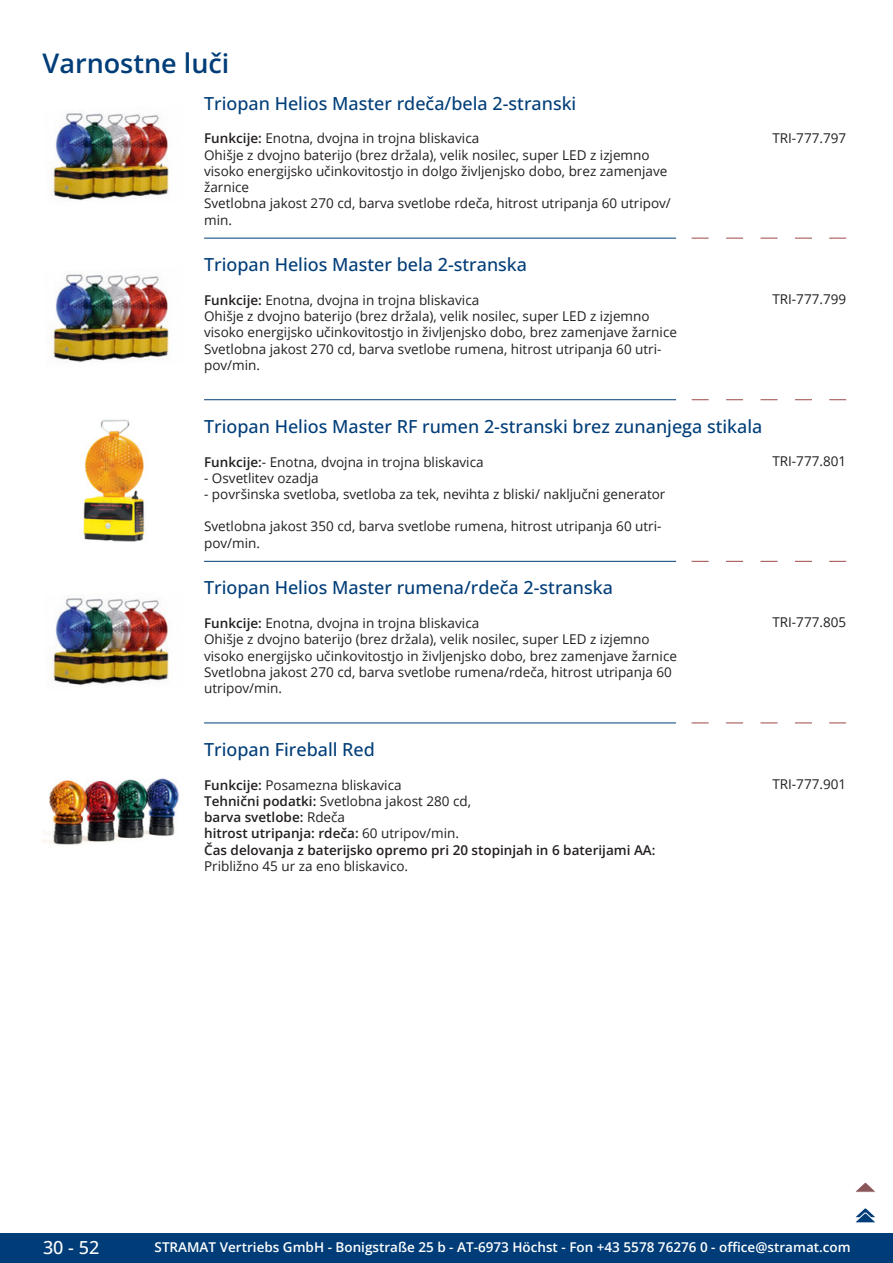
<style>
.page{position:relative;width:893px;height:1263px;background:#fff}
.page>*{position:absolute;margin:0;border:0;box-sizing:border-box;transform-origin:0 0}
.GruppeName{font:600 27px "Open Sans";color:#003d78}
.ArtikelName{font:500 18px "Open Sans";color:#003d78}
.t1{font:500 18px "Open Sans";color:#fff}
.Beschreibung{font:13.5px/16.2px "Open Sans";color:#231f20}
.Beschreibung-2{font:600 13.5px/16.2px "Open Sans";color:#231f20}
.t2{font:600 13.5px "Open Sans";color:#fff}
.ArtikelNummer{font:13.5px "Open Sans";color:#231f20}
.s1{font-weight:600}
.s2{font-weight:400}
</style>
<div class="page">
<div style="left:0;top:1233px;width:893px;height:30px;background:#003d78"></div>
<img style="left:51px;top:113px;width:118px;height:88px">
<img style="left:51px;top:274px;width:118px;height:88px">
<svg style="left:692px;top:238px;width:17px;height:1px"></svg>
<svg style="left:726px;top:238px;width:17px;height:1px"></svg>
<svg style="left:760px;top:238px;width:17px;height:1px"></svg>
<svg style="left:795px;top:238px;width:17px;height:1px"></svg>
<svg style="left:829px;top:238px;width:17px;height:1px"></svg>
<hr style="left:204px;top:238px;width:472px;height:1px;background:#003d78">
<img style="left:79px;top:419px;width:66px;height:123px">
<svg style="left:692px;top:399px;width:17px;height:1px"></svg>
<svg style="left:726px;top:399px;width:17px;height:1px"></svg>
<svg style="left:760px;top:399px;width:17px;height:1px"></svg>
<svg style="left:795px;top:399px;width:17px;height:1px"></svg>
<svg style="left:829px;top:399px;width:17px;height:1px"></svg>
<hr style="left:204px;top:399px;width:472px;height:1px;background:#003d78">
<img style="left:51px;top:598px;width:118px;height:88px">
<svg style="left:692px;top:561px;width:17px;height:1px"></svg>
<svg style="left:726px;top:561px;width:17px;height:1px"></svg>
<svg style="left:760px;top:561px;width:17px;height:1px"></svg>
<svg style="left:795px;top:561px;width:17px;height:1px"></svg>
<svg style="left:829px;top:561px;width:17px;height:1px"></svg>
<hr style="left:204px;top:561px;width:472px;height:1px;background:#003d78">
<img style="left:43px;top:778px;width:136px;height:67px">
<svg style="left:692px;top:723px;width:17px;height:1px"></svg>
<svg style="left:726px;top:723px;width:17px;height:1px"></svg>
<svg style="left:760px;top:723px;width:17px;height:1px"></svg>
<svg style="left:795px;top:723px;width:17px;height:1px"></svg>
<svg style="left:829px;top:723px;width:17px;height:1px"></svg>
<hr style="left:204px;top:723px;width:472px;height:1px;background:#003d78">
<svg style="left:856px;top:1183px;width:19px;height:9px"></svg>
<svg style="left:855px;top:1208px;width:21px;height:15px"></svg>
<p class="GruppeName" style="left:43px;top:44px;width:188px">Varnostne luči</p>
<p class="ArtikelName" style="left:204px;top:91px;width:374px">Triopan Helios Master rdeča/bela 2-stranski</p>
<p class="Beschreibung" style="left:204px;top:130px;width:468px"><span class="s1">Funkcije:</span> Enotna, dvojna in trojna bliskavica<br>Ohišje z dvojno baterijo (brez držala), velik nosilec, super LED z izjemno visoko energijsko učinkovitostjo in dolgo življenjsko dobo, brez zamenjave žarnice<br>Svetlobna jakost 270 cd, barva svetlobe rdeča, hitrost utripanja 60 utripov/ min.</p>
<p class="ArtikelNummer" style="left:772px;top:128px;width:75px">TRI-777.797</p>
<p class="ArtikelName" style="left:204px;top:252px;width:324px">Triopan Helios Master bela 2-stranska</p>
<p class="Beschreibung" style="left:204px;top:292px;width:474px"><span class="s1">Funkcije:</span> Enotna, dvojna in trojna bliskavica<br>Ohišje z dvojno baterijo (brez držala), velik nosilec, super LED z izjemno visoko energijsko učinkovitostjo in življenjsko dobo, brez zamenjave žarnice Svetlobna jakost 270 cd, barva svetlobe rumena, hitrost utripanja 60 utri&shy;pov/min.</p>
<p class="ArtikelNummer" style="left:772px;top:290px;width:75px">TRI-777.799</p>
<p class="ArtikelName" style="left:204px;top:414px;width:560px">Triopan Helios Master RF rumen 2-stranski brez zunanjega stikala</p>
<p class="Beschreibung" style="left:204px;top:453px;width:281px"><span class="s1">Funkcije:</span>- Enotna, dvojna in trojna bliskavica</p>
<p class="Beschreibung" style="left:204px;top:469px;width:116px">- Osvetlitev ozadja</p>
<p class="Beschreibung" style="left:204px;top:486px;width:463px">- površinska svetloba, svetloba za tek, nevihta z bliski/ naključni generator</p>
<p class="Beschreibung" style="left:204px;top:518px;width:458px">Svetlobna jakost 350 cd, barva svetlobe rumena, hitrost utripanja 60 utri&shy;pov/min.</p>
<p class="ArtikelNummer" style="left:772px;top:452px;width:75px">TRI-777.801</p>
<p class="ArtikelName" style="left:204px;top:575px;width:410px">Triopan Helios Master rumena/rdeča 2-stranska</p>
<p class="Beschreibung" style="left:204px;top:615px;width:474px"><span class="s1">Funkcije:</span> Enotna, dvojna in trojna bliskavica<br>Ohišje z dvojno baterijo (brez držala), velik nosilec, super LED z izjemno visoko energijsko učinkovitostjo in življenjsko dobo, brez zamenjave žarnice Svetlobna jakost 270 cd, barva svetlobe rumena/rdeča, hitrost utripanja 60 utripov/min.</p>
<p class="ArtikelNummer" style="left:772px;top:613px;width:75px">TRI-777.805</p>
<p class="ArtikelName" style="left:204px;top:737px;width:172px">Triopan Fireball Red</p>
<p class="Beschreibung-2" style="left:204px;top:776px;width:453px">Funkcije: <span class="s2">Posamezna bliskavica<br></span>Tehnični podatki: <span class="s2">Svetlobna jakost 280 cd,<br></span>barva svetlobe: <span class="s2">Rdeča<br></span>hitrost utripanja: rdeča: <span class="s2">60 utripov/min.<br></span>Čas delovanja z baterijsko opremo pri 20 stopinjah in 6 baterijami AA:<br><span class="s2">Približno 45 ur za eno bliskavico.</span></p>
<p class="ArtikelNummer" style="left:772px;top:775px;width:75px">TRI-777.901</p>
<h2 class="t1" style="left:43px;top:1234px;width:58px">30 - 52</h2>
<p class="t2" style="left:155px;top:1238px;width:698px">STRAMAT Vertriebs GmbH - Bonigstraße 25 b - AT-6973 Höchst - Fon +43 5578 76276 0 - office@stramat.com</p>
</div>
